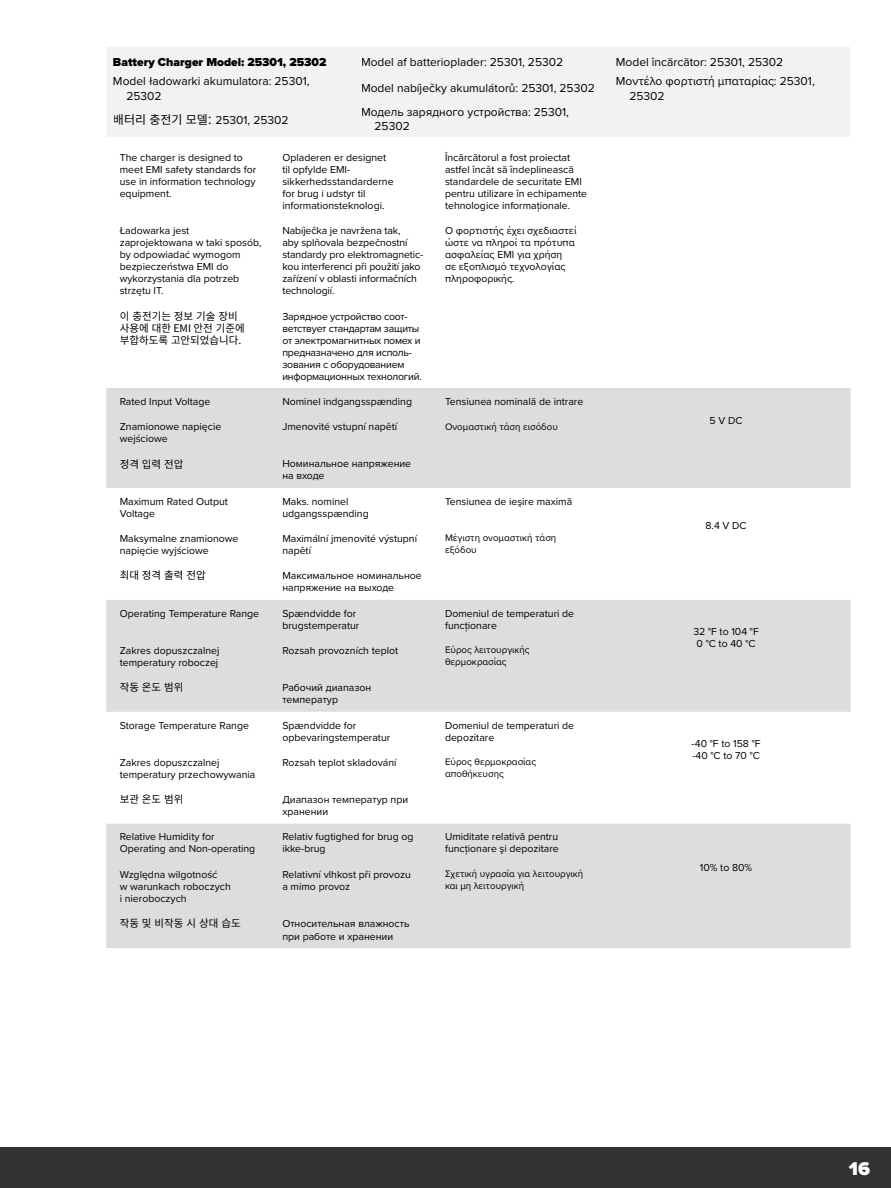
<style>
.page{position:relative;width:891px;height:1188px;background:#fff}
.page>*{position:absolute;margin:0;border:0;box-sizing:border-box;transform-origin:0 0}
.t1{font:900 19.2px "Proxima Nova";color:#fff}
.t2{font:12px/14.4px "Proxima Nova";color:#000}
.t3{font:900 12px "Proxima Nova";color:#000}
.t4{font:10.5px/12px "Proxima Nova";color:#000}
.t5{font:10.5px/12px "Proxima Nova";letter-spacing:-.02em;color:#000}
.t6{font:10.5px/12px "Noto Sans CJ Kkr";color:#000}
.t7{font:9.75px/12px "Proxima Nova";color:#000}
.s1{font-family:"Noto Sans CJ Kkr"}
.s2{font-size:15px}
</style>
<div class="page">
<div style="left:0;top:1148px;width:891px;height:40px;background:#323232"></div>
<svg style="left:106px;top:388px;width:745px;height:560px;fill:#dcddde"></svg>
<div style="left:106px;top:47px;width:744px;height:90px;background:#f1f2f2"></div>
<div style="left:114px;top:58px;width:212px;height:10px;background:#f1f2f2"></div>
<div style="left:362px;top:58px;width:200px;height:10px;background:#f1f2f2"></div>
<div style="left:617px;top:58px;width:165px;height:10px;background:#f1f2f2"></div>
<div style="left:114px;top:77px;width:196px;height:10px;background:#f1f2f2"></div>
<div style="left:127px;top:92px;width:34px;height:8px;background:#f1f2f2"></div>
<div style="left:362px;top:84px;width:232px;height:11px;background:#f1f2f2"></div>
<div style="left:617px;top:76px;width:198px;height:11px;background:#f1f2f2"></div>
<div style="left:630px;top:92px;width:34px;height:8px;background:#f1f2f2"></div>
<div style="left:114px;top:114px;width:93px;height:11px;background:#f1f2f2"></div>
<svg style="left:209px;top:117px;width:2px;height:7px"></svg>
<div style="left:216px;top:116px;width:72px;height:10px;background:#f1f2f2"></div>
<div style="left:362px;top:108px;width:207px;height:10px;background:#f1f2f2"></div>
<div style="left:375px;top:122px;width:34px;height:8px;background:#f1f2f2"></div>
<p class="t3" style="left:113px;top:55px;width:215px">Battery Charger Model: 25301, 25302</p>
<p class="t2" style="left:361px;top:55px;width:204px">Model af batterioplader: 25301, 25302</p>
<p class="t2" style="left:616px;top:55px;width:169px">Model încărcător: 25301, 25302</p>
<p class="t2" style="left:126px;top:74px;width:185px;text-indent:-13px">Model ładowarki akumulatora: 25301,<br>25302</p>
<p class="t2" style="left:361px;top:81px;width:235px">Model nabíječky akumulátorů: 25301, 25302</p>
<p class="t2" style="left:629px;top:74px;width:187px;text-indent:-13px">Μοντέλο φορτιστή μπαταρίας: 25301,<br>25302</p>
<p class="t2" style="left:113px;top:113px;width:177px"><span class="s1">배터리 충전기 모델</span><span class="s2">:</span> 25301, 25302</p>
<p class="t2" style="left:375px;top:105px;width:196px;text-indent:-13px">Модель зарядного устройства: 25301,<br>25302</p>
<p class="t4" style="left:120px;top:152px;width:138px">The charger is designed to meet EMI safety standards for use in information technology equipment.</p>
<p class="t4" style="left:282px;top:152px;width:113px">Opladeren er designet til opfylde EMI&shy;sikkerhedsstandarderne for brug i udstyr til informationsteknologi.</p>
<p class="t4" style="left:445px;top:152px;width:144px">Încărcătorul a fost proiectat astfel încât să îndeplinească standardele de securitate EMI pentru utilizare în echipamente tehnologice informaţionale.</p>
<p class="t4" style="left:120px;top:225px;width:143px">Ładowarka jest zaprojektowana w taki sposób, by odpowiadać wymogom bezpieczeństwa EMI do wykorzystania dla potrzeb strzętu IT.</p>
<p class="t4" style="left:282px;top:225px;width:143px">Nabíječka je navržena tak,<br>aby splňovala bezpečnostní standardy pro elektromagnetic&shy;kou interferenci při použití jako zařízení v oblasti informačních technologií.</p>
<p class="t4" style="left:445px;top:225px;width:133px">Ο φορτιστής έχει σχεδιαστεί ώστε να πληροί τα πρότυπα ασφαλείας ΕΜΙ για χρήση<br>σε εξοπλισμό τεχνολογίας πληροφορικής.</p>
<p class="t6" style="left:120px;top:310px;width:126px">이 충전기는 정보 기술 장비 사용에 대한 EMI 안전 기준에 부합하도록 고안되었습니다.</p>
<p class="t5" style="left:282px;top:310px;width:141px">Зарядное устройство соот&shy;ветствует стандартам защиты от электромагнитных помех и предназначено для исполь&shy;зования с оборудованием информационных технологий.</p>
<p class="t4" style="left:120px;top:396px;width:92px">Rated Input Voltage</p>
<p class="t4" style="left:282px;top:396px;width:131px">Nominel indgangsspænding</p>
<p class="t4" style="left:445px;top:396px;width:140px">Tensiunea nominală de intrare</p>
<p class="t4" style="left:120px;top:421px;width:103px">Znamionowe napięcie wejściowe</p>
<p class="t4" style="left:282px;top:421px;width:116px">Jmenovité vstupní napětí</p>
<p class="t7" style="left:445px;top:421px;width:114px">Ονομαστική τάση εισόδου</p>
<p class="t6" style="left:120px;top:458px;width:65px">정격 입력 전압</p>
<p class="t4" style="left:282px;top:458px;width:130px">Номинальное напряжение на входе</p>
<p class="t4" style="left:120px;top:495px;width:110px">Maximum Rated Output<br>Voltage</p>
<p class="t4" style="left:282px;top:495px;width:88px">Maks. nominel udgangsspænding</p>
<p class="t4" style="left:445px;top:495px;width:129px">Tensiunea de ieşire maximă</p>
<p class="t4" style="left:120px;top:533px;width:120px">Maksymalne znamionowe napięcie wyjściowe</p>
<p class="t4" style="left:282px;top:533px;width:136px">Maximální jmenovité výstupní napětí</p>
<p class="t7" style="left:445px;top:532px;width:113px">Μέγιστη ονομαστική τάση εξόδου</p>
<p class="t6" style="left:120px;top:570px;width:88px">최대 정격 출력 전압</p>
<p class="t4" style="left:282px;top:570px;width:141px">Максимальное номинальное напряжение на выходе</p>
<p class="t4" style="left:120px;top:607px;width:141px">Operating Temperature Range</p>
<p class="t4" style="left:282px;top:607px;width:78px">Spændvidde for brugstemperatur</p>
<p class="t4" style="left:445px;top:607px;width:131px">Domeniul de temperaturi de funcţionare</p>
<p class="t4" style="left:120px;top:645px;width:101px">Zakres dopuszczalnej temperatury roboczej</p>
<p class="t4" style="left:282px;top:645px;width:117px">Rozsah provozních teplot</p>
<p class="t7" style="left:445px;top:644px;width:86px">Εύρος λειτουργικής θερμοκρασίας</p>
<p class="t6" style="left:120px;top:682px;width:65px">작동 온도 범위</p>
<p class="t4" style="left:282px;top:682px;width:90px">Рабочий диапазон температур</p>
<p class="t4" style="left:120px;top:719px;width:131px">Storage Temperature Range</p>
<p class="t4" style="left:282px;top:719px;width:109px">Spændvidde for opbevaringstemperatur</p>
<p class="t4" style="left:445px;top:719px;width:131px">Domeniul de temperaturi de depozitare</p>
<p class="t4" style="left:120px;top:757px;width:137px">Zakres dopuszczalnej temperatury przechowywania</p>
<p class="t4" style="left:282px;top:757px;width:116px">Rozsah teplot skladování</p>
<p class="t7" style="left:445px;top:756px;width:93px">Εύρος θερμοκρασίας αποθήκευσης</p>
<p class="t6" style="left:120px;top:794px;width:65px">보관 온도 범위</p>
<p class="t4" style="left:282px;top:794px;width:127px">Диапазон температур при хранении</p>
<p class="t4" style="left:120px;top:831px;width:137px">Relative Humidity for<br>Operating and Non-operating</p>
<p class="t4" style="left:282px;top:831px;width:133px">Relativ fugtighed for brug og ikke-brug</p>
<p class="t4" style="left:445px;top:831px;width:115px">Umiditate relativă pentru funcţionare şi depozitare</p>
<p class="t4" style="left:120px;top:868px;width:113px">Względna wilgotność<br>w warunkach roboczych i nieroboczych</p>
<p class="t4" style="left:282px;top:868px;width:130px">Relativní vlhkost při provozu a mimo provoz</p>
<p class="t7" style="left:445px;top:868px;width:140px">Σχετική υγρασία για λειτουργική και μη λειτουργική</p>
<p class="t6" style="left:120px;top:918px;width:122px">작동 및 비작동 시 상대 습도</p>
<p class="t4" style="left:282px;top:917px;width:129px;line-height:12.6px">Относительная влажность при работе и хранении</p>
<p class="t4" style="left:710px;top:414px;width:34px">5 V DC</p>
<p class="t4" style="left:706px;top:520px;width:43px">8.4 V DC</p>
<p class="t4" style="left:693px;top:626px;width:67px;text-align:center">32 °F to 104 °F<br>0 °C to 40 °C</p>
<p class="t4" style="left:692px;top:738px;width:70px">-40 °F to 158 °F -40 °C to 70 °C</p>
<p class="t4" style="left:700px;top:862px;width:54px">10% to 80%</p>
<h1 class="t1" style="left:849px;top:1157px;width:23px">16</h1>
</div>
